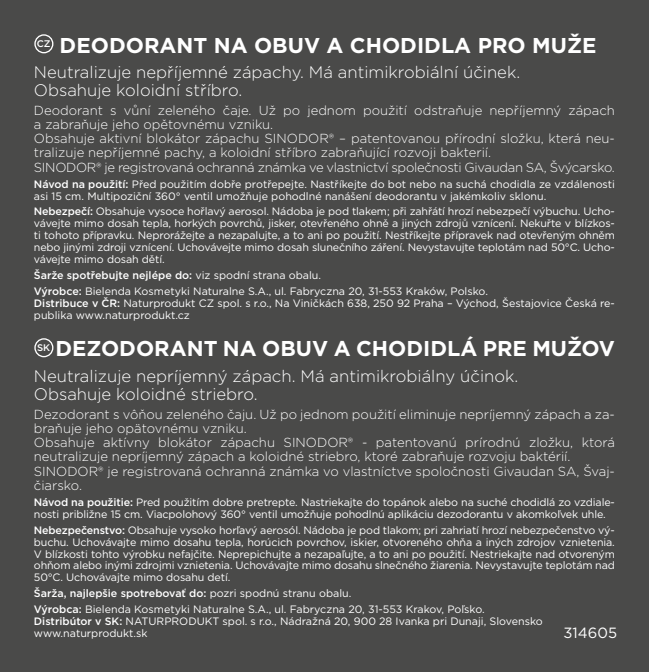
<style>
.page{position:relative;width:649px;height:672px;background:#4a4a49}
.page>*{position:absolute;margin:0;border:0;box-sizing:border-box;transform-origin:0 0}
.t1{font:700 21.6px "Gotham";color:#fff}
.t2{font:300 16.8px/18px "Gotham";color:#fff}
.t3{font:14.8px "Gotham";color:#fff}
.t4{font:300 13.2px/14.4px "Gotham";color:#fff}
.t5{font:10.8px/12px "Gotham";letter-spacing:-.005em;color:#fff}
.t6{font:500 9.6px "Gotham";color:#fff}
.s1{font-weight:500}
</style>
<div class="page">
<div style="left:34px;top:34px;width:19px;height:19px;border:1px solid #fff;border-radius:50%"></div>
<div style="left:34px;top:338px;width:19px;height:19px;border:1px solid #fff;border-radius:50%"></div>
<h1 class="t1" style="left:60px;top:31px;width:538px">DEODORANT NA OBUV A CHODIDLA PRO MUŽE</h1>
<h2 class="t2" style="left:34px;top:63px;width:488px">Neutralizuje nepříjemné zápachy. Má antimikrobiální účinek.<br>Obsahuje koloidní stříbro.</h2>
<p class="t4" style="left:34px;top:102px;width:582px">Deodorant s vůní zeleného čaje. Už po jednom použití odstraňuje nepříjemný zápach a zabraňuje jeho opětovnému vzniku.<br>Obsahuje aktivní blokátor zápachu SINODOR® – patentovanou přírodní složku, která neu&shy;tralizuje nepříjemné pachy, a koloidní stříbro zabraňující rozvoji bakterií.<br>SINODOR® je registrovaná ochranná známka ve vlastnictví společnosti Givaudan SA, Švýcarsko.</p>
<p class="t5" style="left:34px;top:178px;width:582px"><span class="s1">Návod na použití:</span> Před použitím dobře protřepejte. Nastříkejte do bot nebo na suchá chodidla ze vzdálenosti asi 15 cm. Multipoziční 360° ventil umožňuje pohodlné nanášení deodorantu v jakémkoliv sklonu.</p>
<p class="t5" style="left:34px;top:205px;width:582px;text-align:justify"><span class="s1">Nebezpečí:</span> Obsahuje vysoce hořlavý aerosol. Nádoba je pod tlakem; při zahřátí hrozí nebezpečí výbuchu. Ucho&shy;vávejte mimo dosah tepla, horkých povrchů, jisker, otevřeného ohně a jiných zdrojů vznícení. Nekuřte v blízkos&shy;ti tohoto přípravku. Neprorážejte a nezapalujte, a to ani po použití. Nestříkejte přípravek nad otevřeným ohněm nebo jinými zdroji vznícení. Uchovávejte mimo dosah slunečního záření. Nevystavujte teplotám nad 50°C. Ucho&shy;vávejte mimo dosah dětí.</p>
<p class="t5" style="left:34px;top:267px;width:455px;line-height:16px"><span class="s1">Šarže spotřebujte nejlépe do:</span> viz spodní strana obalu.<br><span class="s1">Výrobce:</span> Bielenda Kosmetyki Naturalne S.A., ul. Fabryczna 20, 31-553 Kraków, Polsko.</p>
<p class="t5" style="left:34px;top:297px;width:582px"><span class="s1">Distribuce v ČR:</span> Naturprodukt CZ spol. s r.o., Na Viničkách 638, 250 92 Praha – Východ, Šestajovice Česká re&shy;publika www.naturprodukt.cz</p>
<p class="t6" style="left:37px;top:37px;width:15px">CZ</p>
<h1 class="t1" style="left:55px;top:334px;width:561px">DEZODORANT NA OBUV A CHODIDLÁ PRE MUŽOV</h1>
<h2 class="t2" style="left:34px;top:367px;width:486px">Neutralizuje nepríjemný zápach. Má antimikrobiálny účinok.<br>Obsahuje koloidné striebro.</h2>
<p class="t4" style="left:34px;top:406px;width:582px">Dezodorant s vôňou zeleného čaju. Už po jednom použití eliminuje nepríjemný zápach a za&shy;braňuje jeho opätovnému vzniku.<br>Obsahuje aktívny blokátor zápachu SINODOR® - patentovanú prírodnú zložku, ktorá neutralizuje nepríjemný zápach a koloidné striebro, ktoré zabraňuje rozvoju baktérií.<br>SINODOR® je registrovaná ochranná známka vo vlastníctve spoločnosti Givaudan SA, Švaj&shy;čiarsko.</p>
<p class="t5" style="left:34px;top:496px;width:582px"><span class="s1">Návod na použitie:</span> Pred použitím dobre pretrepte. Nastriekajte do topánok alebo na suché chodidlá zo vzdiale&shy;nosti približne 15 cm. Viacpolohový 360° ventil umožňuje pohodlnú aplikáciu dezodorantu v akomkoľvek uhle.</p>
<p class="t5" style="left:34px;top:523px;width:582px;text-align:justify"><span class="s1">Nebezpečenstvo:</span> Obsahuje vysoko horľavý aerosól. Nádoba je pod tlakom; pri zahriatí hrozí nebezpečenstvo vý&shy;buchu. Uchovávajte mimo dosahu tepla, horúcich povrchov, iskier, otvoreného ohňa a iných zdrojov vznietenia.<br>V blízkosti tohto výrobku nefajčite. Neprepichujte a nezapaľujte, a to ani po použití. Nestriekajte nad otvoreným ohňom alebo inými zdrojmi vznietenia. Uchovávajte mimo dosahu slnečného žiarenia. Nevystavujte teplotám nad 50°C. Uchovávajte mimo dosahu detí.</p>
<p class="t5" style="left:34px;top:585px;width:452px;line-height:16px"><span class="s1">Šarža, najlepšie spotrebovať do:</span> pozri spodnú stranu obalu.<br><span class="s1">Výrobca:</span> Bielenda Kosmetyki Naturalne S.A., ul. Fabryczna 20, 31-553 Krakov, Poľsko.</p>
<p class="t5" style="left:34px;top:615px;width:510px"><span class="s1">Distribútor v SK:</span> NATURPRODUKT spol. s r.o., Nádražná 20, 900 28 Ivanka pri Dunaji, Slovensko www.naturprodukt.sk</p>
<p class="t6" style="left:37px;top:341px;width:15px">SK</p>
<h3 class="t3" style="left:563px;top:623px;width:55px">314605</h3>
</div>
